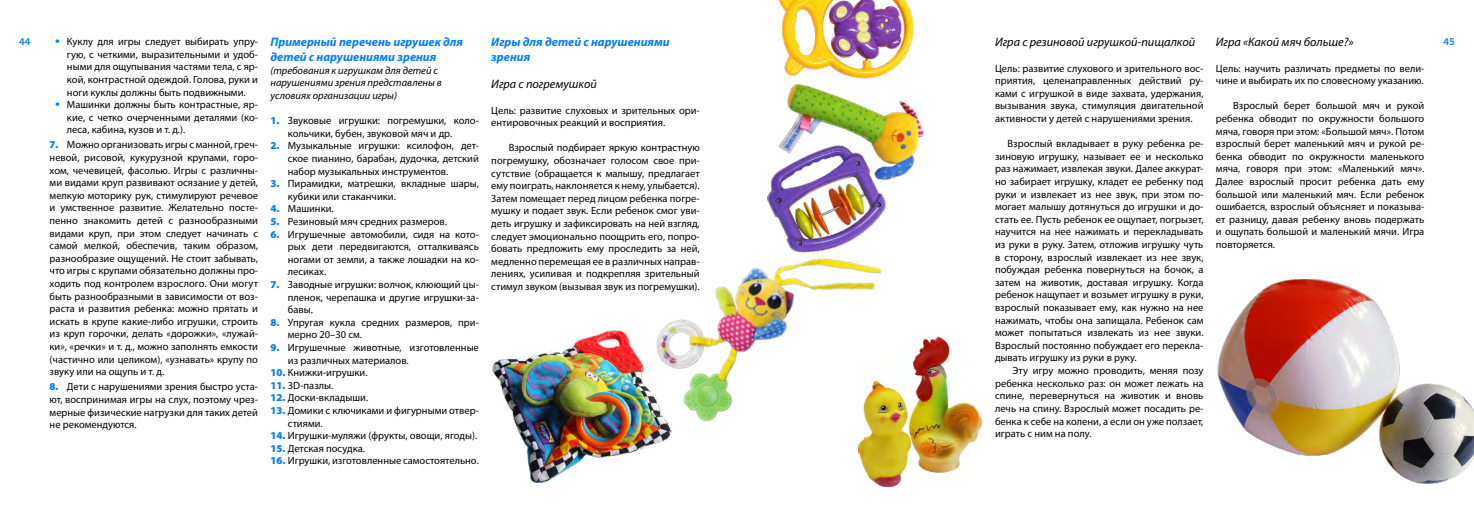
<style>
.page{position:relative;width:1474px;height:521px;background:#fff}
.page>*{position:absolute;margin:0;border:0;box-sizing:border-box;transform-origin:0 0}
.Subtitle{font:italic 700 12.25px/14.7px "Myriad Pro";color:#007dff}
.Subtitle_game{font:italic 12.25px "Myriad Pro";color:#000}
.Default{font:10.5px/12.6px "Myriad Pro";color:#000;text-align:justify}
.Normal__Web{font:10.5px/12.6px "Myriad Pro";color:#000;text-align:justify}
.Target{font:10.5px/12.6px "Myriad Pro";color:#000}
.Text{font:italic 10.5px/12.6px "Myriad Pro";color:#000}
.t1{font:600 10.5px "Myriad Pro";color:#007dff}
.s1{font-weight:900;color:#007dff}
</style>
<div class="page">
<img style="left:767px;top:0;width:156px;height:197px">
<img style="left:1217px;top:279px;width:256px;height:205px">
<img style="left:493px;top:331px;width:178px;height:152px">
<img style="left:638px;top:197px;width:249px;height:233px">
<img style="left:858px;top:336px;width:124px;height:150px">
<p class="Default" style="left:67px;top:35px;width:192px">Куклу для игры следует выбирать упру&shy;гую, с четкими, выразительными и удоб&shy;ными для ощупывания частями тела, с яр&shy;кой, контрастной одеждой. Голова, руки и ноги куклы должны быть подвижными.</p>
<p class="Default" style="left:67px;top:98px;width:192px">Машинки должны быть контрастные, яр&shy;кие, с четко очерченными деталями (ко&shy;леса, кабина, кузов и т. д.).</p>
<p class="Default" style="left:50px;top:138px;width:210px"><span class="s1">7.</span> Можно организовать игры с манной, греч&shy;невой, рисовой, кукурузной крупами, горо&shy;хом, чечевицей, фасолью. Игры с различны&shy;ми видами круп развивают осязание у детей, мелкую моторику рук, стимулируют речевое и умственное развитие. Желательно посте&shy;пенно знакомить детей с разнообразными видами круп, при этом следует начинать с самой мелкой, обеспечив, таким образом, разнообразие ощущений. Не стоит забывать, что игры с крупами обязательно должны про&shy;ходить под контролем взрослого. Они могут быть разнообразными в зависимости от воз&shy;раста и развития ребенка: можно прятать и искать в крупе какие-либо игрушки, строить из круп горочки, делать «дорожки», «лужай&shy;ки», «речки» и т. д., можно заполнять емкости (частично или целиком), «узнавать» крупу по звуку или на ощупь и т. д.</p>
<p class="Default" style="left:50px;top:380px;width:210px"><span class="s1">8.</span> Дети с нарушениями зрения быстро уста&shy;ют, воспринимая игры на слух, поэтому чрез&shy;мерные физические нагрузки для таких детей не рекомендуются.</p>
<p class="Subtitle_game" style="left:1215px;top:35px;width:139px">Игра «Какой мяч больше?»</p>
<p class="Target" style="left:1215px;top:62px;width:210px">Цель: научить различать предметы по вели&shy;чине и выбирать их по словесному указанию.</p>
<p class="Normal__Web" style="left:1215px;top:99px;width:210px;text-indent:17px">Взрослый берет большой мяч и рукой ребенка обводит по окружности большого мяча, говоря при этом: «Большой мяч». Потом взрослый берет маленький мяч и рукой ре&shy;бенка обводит по окружности маленького мяча, говоря при этом: «Маленький мяч».<br>Далее взрослый просит ребенка дать ему большой или маленький мяч. Если ребенок ошибается, взрослый объясняет и показыва&shy;ет разницу, давая ребенку вновь подержать и ощупать большой и маленький мячи. Игра повторяется.</p>
<p class="Subtitle" style="left:270px;top:35px;width:194px">Примерный перечень игрушек для детей с нарушениями зрения</p>
<p class="Text" style="left:270px;top:64px;width:173px">(требования к игрушкам для детей с нарушениями зрения представлены в условиях организации игры)</p>
<p class="Default" style="left:288px;top:114px;width:192px;text-indent:-17px"><span class="s1">1.</span> Звуковые игрушки: погремушки, коло&shy;кольчики, бубен, звуковой мяч и др.</p>
<p class="Default" style="left:288px;top:139px;width:192px;text-indent:-17px"><span class="s1">2.</span> Музыкальные игрушки: ксилофон, дет&shy;ское пианино, барабан, дудочка, детский набор музыкальных инструментов.</p>
<p class="Default" style="left:288px;top:177px;width:192px;text-indent:-17px"><span class="s1">3.</span> Пирамидки, матрешки, вкладные шары, кубики или стаканчики.</p>
<p class="Default" style="left:270px;top:202px;width:65px"><span class="s1">4.</span> Машинки.</p>
<p class="Default" style="left:270px;top:215px;width:178px"><span class="s1">5.</span> Резиновый мяч средних размеров.</p>
<p class="Default" style="left:288px;top:228px;width:192px;text-indent:-17px"><span class="s1">6.</span> Игрушечные автомобили, сидя на кото&shy;рых дети передвигаются, отталкиваясь ногами от земли, а также лошадки на ко&shy;лесиках.</p>
<p class="Default" style="left:288px;top:278px;width:192px;text-indent:-17px"><span class="s1">7.</span> Заводные игрушки: волчок, клюющий цы&shy;пленок, черепашка и другие игрушки-за&shy;бавы.</p>
<p class="Default" style="left:288px;top:316px;width:192px;text-indent:-17px"><span class="s1">8.</span> Упругая кукла средних размеров, при&shy;мерно 20–30 см.</p>
<p class="Default" style="left:288px;top:341px;width:192px;text-indent:-17px"><span class="s1">9.</span> Игрушечные животные, изготовленные из различных материалов.</p>
<p class="Default" style="left:270px;top:366px;width:99px"><span class="s1">10.</span> Книжки-игрушки.</p>
<p class="Default" style="left:270px;top:379px;width:64px"><span class="s1">11.</span> 3D-пазлы.</p>
<p class="Default" style="left:270px;top:391px;width:99px"><span class="s1">12.</span> Доски-вкладыши.</p>
<p class="Default" style="left:288px;top:404px;width:192px;text-indent:-17px"><span class="s1">13.</span> Домики с ключиками и фигурными отвер&shy;стиями.</p>
<p class="Default" style="left:270px;top:429px;width:208px"><span class="s1">14.</span> Игрушки-муляжи (фрукты, овощи, ягоды).</p>
<p class="Default" style="left:270px;top:442px;width:96px"><span class="s1">15.</span> Детская посудка.</p>
<p class="Default" style="left:270px;top:454px;width:210px"><span class="s1">16.</span> Игрушки, изготовленные самостоятельно.</p>
<p class="Subtitle" style="left:491px;top:35px;width:180px">Игры для детей с нарушениями зрения</p>
<p class="Subtitle_game" style="left:491px;top:77px;width:107px">Игра с погремушкой</p>
<p class="Target" style="left:491px;top:104px;width:210px">Цель: развитие слуховых и зрительных ори&shy;ентировочных реакций и восприятия.</p>
<p class="Normal__Web" style="left:491px;top:141px;width:210px;text-indent:17px">Взрослый подбирает яркую контрастную погремушку, обозначает голосом свое при&shy;сутствие (обращается к малышу, предлагает ему поиграть, наклоняется к нему, улыбается).<br>Затем помещает перед лицом ребенка погре&shy;мушку и подает звук. Если ребенок смог уви&shy;деть игрушку и зафиксировать на ней взгляд, следует эмоционально поощрить его, попро&shy;бовать предложить ему проследить за ней, медленно перемещая ее в различных направ&shy;лениях, усиливая и подкрепляя зрительный стимул звуком (вызывая звук из погремушки).</p>
<p class="Subtitle_game" style="left:995px;top:35px;width:202px">Игра с резиновой игрушкой-пищалкой</p>
<p class="Target" style="left:995px;top:62px;width:210px;text-align:justify">Цель: развитие слухового и зрительного вос&shy;приятия, целенаправленных действий ру&shy;ками с игрушкой в виде захвата, удержания, вызывания звука, стимуляция двигательной активности у детей с нарушениями зрения.</p>
<p class="Default" style="left:995px;top:137px;width:210px;text-indent:12px">Взрослый вкладывает в руку ребенка ре&shy;зиновую игрушку, называет ее и несколько раз нажимает, извлекая звуки. Далее аккурат&shy;но забирает игрушку, кладет ее ребенку под руки и извлекает из нее звук, при этом по&shy;могает малышу дотянуться до игрушки и до&shy;стать ее. Пусть ребенок ее ощупает, погрызет, научится на нее нажимать и перекладывать из руки в руку. Затем, отложив игрушку чуть в сторону, взрослый извлекает из нее звук, побуждая ребенка повернуться на бочок, а затем на животик, доставая игрушку. Когда ребенок нащупает и возьмет игрушку в руки, взрослый показывает ему, как нужно на нее нажимать, чтобы она запищала. Ребенок сам может попытаться извлекать из нее звуки.<br>Взрослый постоянно побуждает его перекла&shy;дывать игрушку из руки в руку.</p>
<p class="Normal__Web" style="left:995px;top:364px;width:210px;text-indent:17px">Эту игру можно проводить, меняя позу ребенка несколько раз: он может лежать на спине, перевернуться на животик и вновь лечь на спину. Взрослый может посадить ре&shy;бенка к себе на колени, а если он уже ползает, играть с ним на полу.</p>
<p class="t1" style="left:19px;top:35px;width:13px">44</p>
<p class="t1" style="left:1443px;top:35px;width:13px">45</p>
</div>
